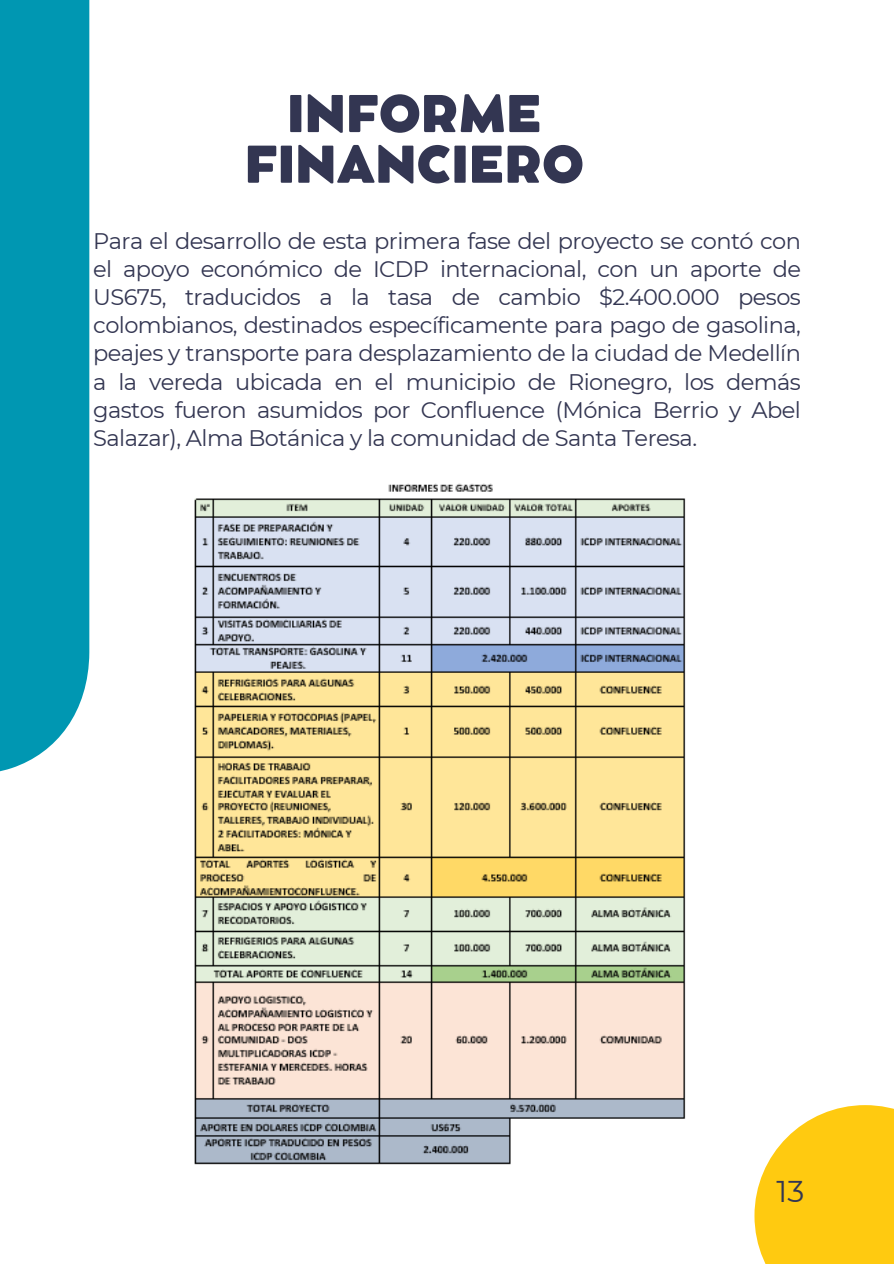
<style>
.page{position:relative;width:894px;height:1264px;background:#fff}
.page>*{position:absolute;margin:0;border:0;box-sizing:border-box;transform-origin:0 0}
.t1{font:800 50.1px/50.7px "Cocomat Pro";color:#333652;text-align:center}
.t2{font:30px "Montserrat";color:#333652}
.t3{font:22.5px/28.2px "Montserrat";letter-spacing:-.025em;color:#333652;text-align:justify}
</style>
<div class="page">
<div style="left:0;top:0;width:89px;height:774px;background:#0097b2"></div>
<div style="left:754px;top:1105px;width:139px;height:158px;background:#ffca10"></div>
<img style="left:194px;top:483px;width:492px;height:682px">
<h1 class="t1" style="left:244px;top:93px;width:341px">INFORME<br>FINANCIERO</h1>
<p class="t3" style="left:93px;top:227px;width:709px">Para el desarrollo de esta primera fase del proyecto se contó con el apoyo económico de ICDP internacional, con un aporte de US675, traducidos a la tasa de cambio $2.400.000 pesos colombianos, destinados específicamente para pago de gasolina, peajes y transporte para desplazamiento de la ciudad de Medellín a la vereda ubicada en el municipio de Rionegro, los demás gastos fueron asumidos por Confluence (Mónica Berrio y Abel Salazar), Alma Botánica y la comunidad de Santa Teresa.</p>
<p class="t2" style="left:776px;top:1173px;width:29px">13</p>
</div>
